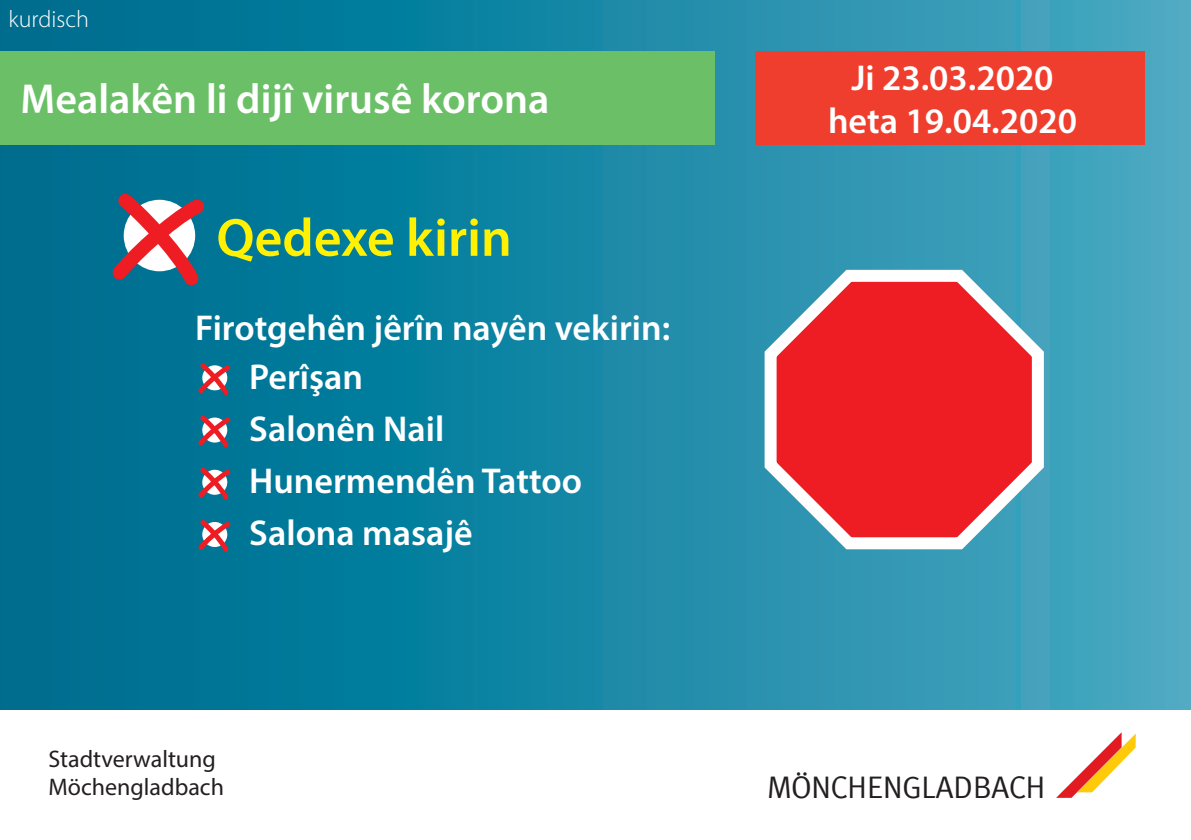
<style>
.page{position:relative;width:1191px;height:840px;background:#fff}
.page>*{position:absolute;margin:0;border:0;box-sizing:border-box;transform-origin:0 0}
.t1{font:600 54px "Myriad Pro";color:#fff101}
.t2{font:600 42px "Myriad Pro";color:#fff}
.t3{font:600 36px/52px "Myriad Pro";color:#fff}
.t4{font:31px "Meta";color:#231f20}
.t5{font:24px/28.8px "Myriad Pro";color:#231f20}
.t6{font:300 24px "Myriad Pro";color:#fff}
</style>
<div class="page">
<svg style="left:1057px;top:732px;width:78px;height:65px"></svg>
<div style="left:0;top:0;width:1191px;height:709px;background:linear-gradient(to right,#006a8c,#4aa8c1)"></div>
<div style="left:0;top:51px;width:714px;height:93px;background:#6bc067"></div>
<div style="left:755px;top:51px;width:389px;height:93px;background:#ef3e2e"></div>
<svg style="left:100px;top:181px;width:116px;height:116px"></svg>
<svg style="left:758px;top:259px;width:291px;height:296px;background:#c25762"></svg>
<svg style="left:194px;top:358px;width:40px;height:41px;background:#5e788d"></svg>
<svg style="left:194px;top:411px;width:40px;height:40px;background:#61788d"></svg>
<svg style="left:194px;top:463px;width:40px;height:40px;background:#61788d"></svg>
<svg style="left:194px;top:515px;width:40px;height:40px;background:#61788d"></svg>
<p class="t6" style="left:9px;top:4px;width:82px">kurdisch</p>
<p class="t2" style="left:20px;top:72px;width:530px">Mealakên li dijî virusê korona</p>
<h1 class="t1" style="left:216px;top:203px;width:297px">Qedexe kirin</h1>
<p class="t3" style="left:249px;top:302px;width:422px;line-height:48.8px;text-indent:-54px">Firotgehên jêrîn nayên vekirin:<br>Perîşan</p>
<p class="t3" style="left:249px;top:401px;width:334px">Salonên Nail<br>Hunermendên Tattoo<br>Salona masajê</p>
<p class="t5" style="left:48px;top:743px;width:177px">Stadtverwaltung<br>Möchengladbach</p>
<p class="t3" style="left:828px;top:55px;width:250px;line-height:43.2px;text-align:center">Ji 23.03.2020 heta 19.04.2020</p>
<p class="t4" style="left:767px;top:769px;width:280px">MÖNCHENGLADBACH</p>
</div>
